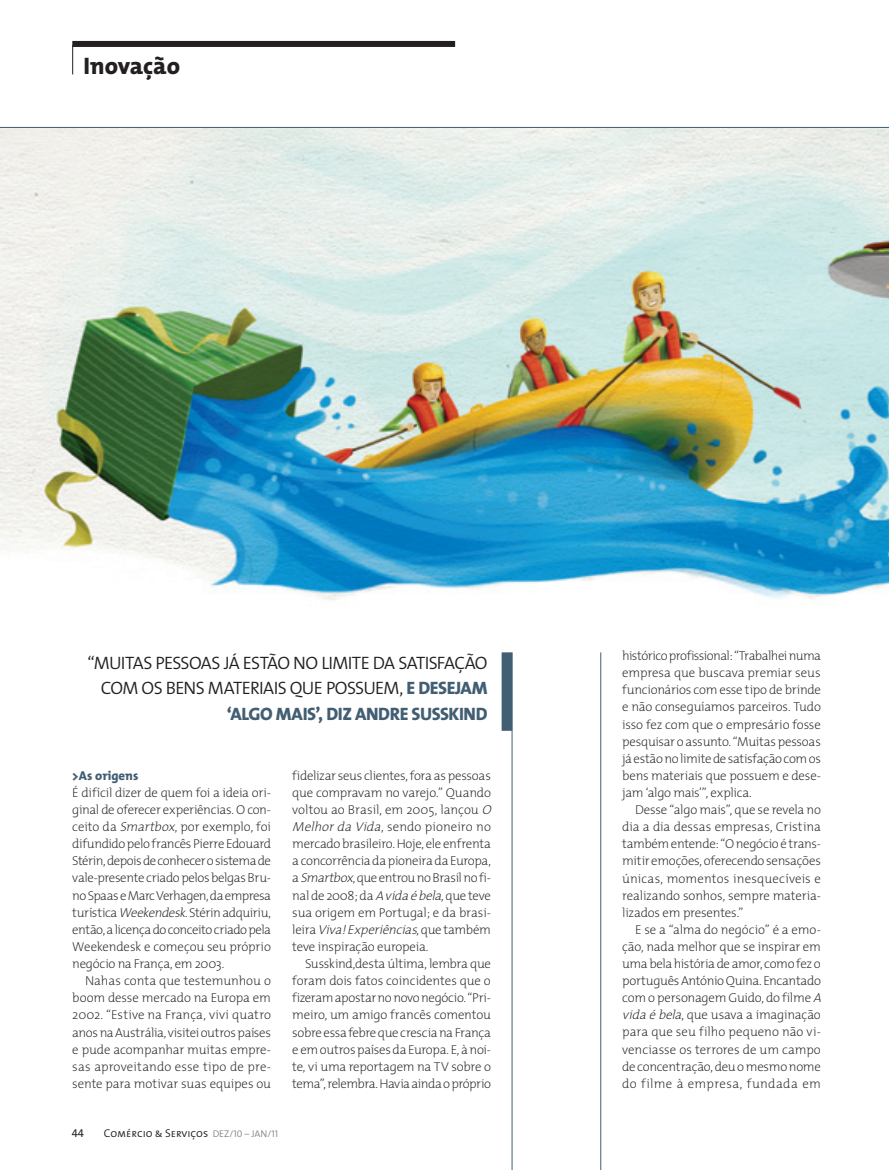
<style>
.page{position:relative;width:889px;height:1170px;background:#fff}
.page>*{position:absolute;margin:0;border:0;box-sizing:border-box;transform-origin:0 0}
.t1{font:800 24px "The Mix";color:#231f20}
.t2{font:300 18px "The Mix";color:#231f20}
.t3{font:18px/25.7px "The Mix Extra Bold Caps";letter-spacing:-.025em;color:#415e72;text-align:right}
.t4{font:200 12.9px/17.1px "The Mix";letter-spacing:-.015em;color:#231f20;text-align:justify}
.t5{font:800 12.9px "The Mix";color:#415e72}
.t6{font:11.4px "The Mix Semi Light Caps";color:#231f20}
.t7{font:11.4px "The Mix Caps";color:#231f20}
.s1{font-family:"The Mix";font-weight:300;color:#231f20}
.s2{font-style:italic}
.s3{font-size:9.75px;color:#808285}
</style>
<div class="page">
<svg style="left:72px;top:47px;width:1px;height:27px"></svg>
<div style="left:72px;top:41px;width:383px;height:6px;background:#231f20"></div>
<div style="left:501px;top:652px;width:11px;height:78px;background:#415e72"></div>
<img style="left:0;top:128px;width:889px;height:472px">
<hr style="left:0;top:127px;width:889px;height:1px;background:#415e72">
<hr style="left:512px;top:652px;width:1px;height:517px;background:#415e72">
<hr style="left:600px;top:652px;width:1px;height:517px;background:#415e72">
<h1 class="t1" style="left:84px;top:46px;width:98px">Inovação</h1>
<h2 class="t2" style="left:87px;top:647px;width:17px">“MUITAS</h2>
<h2 class="t2" style="left:156px;top:647px;width:10px">PESSOAS</h2>
<h2 class="t2" style="left:224px;top:647px;width:107px">JÁ ESTÃONO LIMITE</h2>
<h2 class="t2" style="left:373px;top:647px;width:35px">DA SATISFA</h2>
<h2 class="t2" style="left:454px;top:647px;width:32px">ÇÃO</h2>
<h2 class="t2" style="left:101px;top:673px;width:13px">COM</h2>
<h2 class="t2" style="left:142px;top:673px;width:35px">OS BENS</h2>
<h2 class="t2" style="left:208px;top:673px;width:10px">MATERIAIS</h2>
<h2 class="t2" style="left:290px;top:673px;width:48px">QUE POSSUEM</h2>
<h2 class="t3" style="left:227px;top:675px;width:262px"><span class="s1">,</span> E DESEJAM<br>‘ALGO MAIS’, DIZ ANDRE SUSSKIND</h2>
<p class="t5" style="left:72px;top:764px;width:68px">&gt;As origens</p>
<p class="t4" style="left:72px;top:783px;width:200px">É difícil dizer de quem foi a ideia ori&shy;ginal de oferecer experiências. O con&shy;ceito da <span class="s2">Smartbox</span>, por exemplo, foi difundido pelo francês Pierre E douard Stérin, depois de conhecer o sistema de vale-presente criado pelos belgas Bru&shy;no Spaas e Marc Verhagen, da empresa turística <span class="s2">Weekendesk</span>. Stérin adquiriu, então, a licença do conceito criado pela Weekendesk e começou seu próprio negócio na França, em 2003.</p>
<p class="t4" style="left:72px;top:971px;width:200px;text-indent:13px">N ahas conta que testemunhou o boom desse mercado na Europa em 2002. “E stive na França, vivi quatro anos na Austrália, visitei outros países e pude acompanhar muitas empre&shy;sas aproveitando esse tipo de pre&shy;sente para motivar suas equipes ou</p>
<p class="t4" style="left:292px;top:766px;width:200px">fidelizar seus clientes, fora as pessoas que compravam no varejo.” Quando voltou ao Brasil, em 2005, lançou <span class="s2">O MelhordaVida</span>, sendo pioneiro no mercado brasileiro. H oje, ele enfrenta a concorrência da pioneira da Europa, a <span class="s2">Smartbox</span>, que entrou no Brasil no fi&shy;nal de 2008; da <span class="s2">A vidaébela</span>, que teve sua origem em Portugal; e da brasi&shy;l e i r a <span class="s2">Viva!Experiências</span>, q u e t a m b é m teve inspiração europeia.</p>
<p class="t4" style="left:292px;top:954px;width:200px;text-indent:13px">Susskind,desta última, lembra que foram dois fatos coincidentes que o fizeram apostar no novo negócio. “Pri&shy;meiro, um amigo francês comentou sobre essa febre que crescia na França e em outros países da Europa. E, à noi&shy;te, vi uma reportagem na TV sobre o tema”, relembra. H avia ainda o próprio</p>
<p class="t7" style="left:72px;top:1123px;width:14px">44</p>
<p class="t6" style="left:104px;top:1123px;width:176px">Comércio &amp; Serviços <span class="s3">dez/10 – jan/11</span></p>
<p class="t4" style="left:622px;top:646px;width:200px">histórico profissional: “Trabalhei numa empresa que buscava premiar seus funcionários com esse tipo de brinde e não conseguíamos parceiros. Tudo isso fez com que o empresário fosse pesquisar o assunto. “Muitas pessoas já estão no limite de satisfação com os bens materiais que possuem e dese&shy;jam ‘algo mais’”, explica.</p>
<p class="t4" style="left:622px;top:800px;width:200px;text-indent:13px">Desse “algo mais”, que se revela no dia a dia dessas empresas, Cristina também entende: “O negócio é trans&shy;mitir emoções, oferecendo sensações únicas, momentos inesquecíveis e realizando sonhos, sempre materia&shy;lizados em presentes.”</p>
<p class="t4" style="left:622px;top:920px;width:200px;text-indent:13px">E se a “alma do negócio” é a emo&shy;ção, nada melhor que se inspirar em uma bela história de amor, como fez o português António Quina. Encantado com o personagem Guido, do filme <span class="s2">A vidaébela</span>, que usava a imaginação para que seu filho pequeno não vi&shy;venciasse os terrores de um campo de concentração, deu o mesmo nome do filme à empresa, fundada em</p>
</div>
